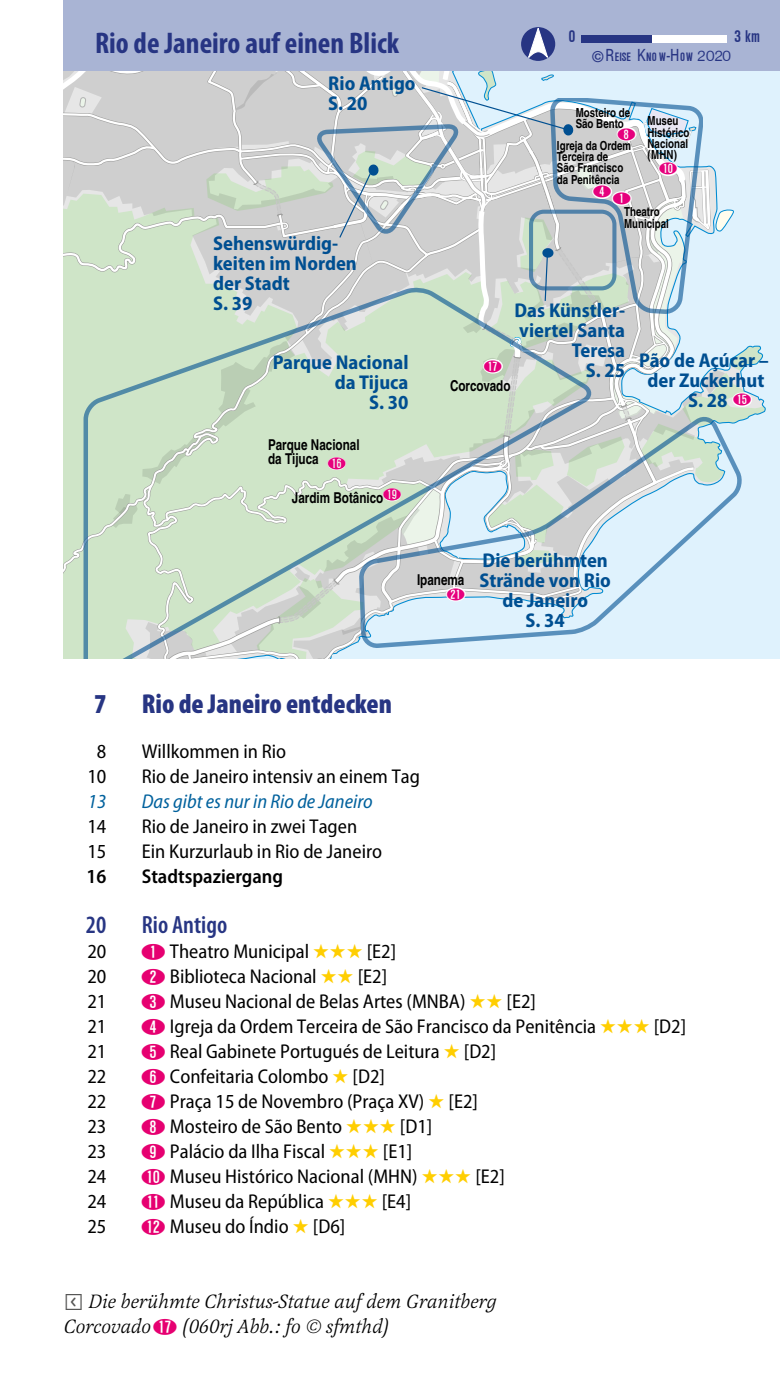
<style>
.page{position:relative;width:780px;height:1382px;background:#fff}
.page>*{position:absolute;margin:0;border:0;box-sizing:border-box;transform-origin:0 0}
.t1{font:700 condensed 30px "Myriad Pro";color:#273583}
.t2{font:900 condensed 27.5px "Myriad Pro";color:#273583}
.t3{font:600 condensed 25px "Myriad Pro";color:#273583}
.t4{font:semi-condensed 20px "Myriad Pro";color:#000}
.t5{font:700 semi-condensed 20px/20px "Myriad Pro";color:#004f91}
.t6{font:italic 20px/25px "Latienne URWTOT";color:#000}
.t7{font:italic semi-condensed 20px "Myriad Pro";color:#00619d}
.t8{font:600 semi-condensed 20px "Myriad Pro";color:#000}
.t9{font:700 condensed 17.5px "Nimbus San D";color:#273583}
.t10{font:700 15px/13.8px "Nimbus San Con L";color:#000;scale:.95 1}
.t11{font:15px "Nummern Gesamt";color:#e6007d}
.t12{font:700 12.5px/11.2px "Nimbus San Con L";color:#000;scale:.95 1}
.t13{font:700 condensed 12.5px "Nimbus San D";color:#283583}
.s1{font-stretch:normal;font-size:16px}
.s2{font-weight:400;font-size:18px}
.s3{font-weight:400;font-stretch:normal;font-size:15.75px;color:#273583}
.s4{font-family:"Nummern Gesamt";font-stretch:normal;color:#e60071}
.s5{font-family:"Button Bonus Square Positive";font-style:normal;color:#575756}
.s6{font-family:"Nummern Gesamt";font-style:normal;color:#e60071}
</style>
<div class="page">
<svg style="left:64px;top:0;width:716px;height:658px"></svg>
<p class="t9" style="left:568px;top:27px;width:9px">0</p>
<h1 class="t1" style="left:95px;top:24px;width:305px">Rio de Janeiro auf einen Blick</h1>
<p class="t9" style="left:734px;top:27px;width:27px">3 km</p>
<p class="t13" style="left:591px;top:51px;width:141px"><span class="s1">©</span><span class="s2">R</span>EISE <span class="s2">K</span>NO W<span class="s2">-H</span>OW <span class="s3">2020</span></p>
<p class="t5" style="left:328px;top:74px;width:89px">Rio Antigo<br>S. 20</p>
<p class="t5" style="left:213px;top:234px;width:145px">Sehenswürdig&shy;keiten im Norden der Stadt<br>S. 39</p>
<p class="t5" style="left:273px;top:353px;width:137px;text-align:right">Parque Nacional da Tijuca<br>S. 30</p>
<p class="t10" style="left:268px;top:438px;width:98px">Parque Nacional da Tijuca</p>
<p class="t10" style="left:292px;top:492px;width:98px">Jardim Botânico</p>
<p class="t11" style="left:328px;top:455px;width:20px">⑯</p>
<p class="t11" style="left:383px;top:486px;width:20px">⑲</p>
<p class="t12" style="left:575px;top:107px;width:59px">Mosteiro de<br>São Bento</p>
<p class="t12" style="left:647px;top:116px;width:46px">Museu<br>Histórico<br>Nacional (MHN)</p>
<p class="t11" style="left:618px;top:126px;width:20px">⑧</p>
<p class="t12" style="left:557px;top:140px;width:80px">Igreja da Ordem<br>Terceira de<br>São Francisco da Penitência</p>
<p class="t12" style="left:624px;top:207px;width:49px">Theatro<br>Municipal</p>
<p class="t11" style="left:659px;top:160px;width:20px">⑩</p>
<p class="t11" style="left:593px;top:183px;width:20px">④</p>
<p class="t11" style="left:613px;top:190px;width:20px">①</p>
<p class="t11" style="left:484px;top:358px;width:20px">⑰</p>
<p class="t5" style="left:514px;top:300px;width:112px;text-align:right">Das Künstler&shy;viertel Santa<br>Teresa<br>S. 25</p>
<p class="t10" style="left:450px;top:379px;width:65px">Corcovado</p>
<p class="t5" style="left:639px;top:350px;width:131px;text-align:center">Pão de Açúcar – der Zuckerhut<br>S. 28</p>
<p class="t11" style="left:733px;top:391px;width:20px">⑮</p>
<p class="t10" style="left:417px;top:573px;width:51px">Ipanema</p>
<p class="t11" style="left:447px;top:586px;width:20px">⑴</p>
<p class="t5" style="left:479px;top:550px;width:133px;text-align:center">Die berühmten<br>Strände von Rio de Janeiro<br>S. 34</p>
<h2 class="t2" style="left:94px;top:689px;width:14px">7</h2>
<h2 class="t2" style="left:142px;top:689px;width:252px">Rio de Janeiro entdecken</h2>
<p class="t4" style="left:97px;top:741px;width:11px">8</p>
<p class="t4" style="left:142px;top:741px;width:146px">Willkommen in Rio</p>
<p class="t4" style="left:87px;top:766px;width:20px">10</p>
<p class="t4" style="left:142px;top:766px;width:280px">Rio de Janeiro intensiv an einem Tag</p>
<p class="t7" style="left:88px;top:791px;width:20px">13</p>
<p class="t7" style="left:142px;top:791px;width:232px">Das gibt es nur in Rio de Janeiro</p>
<p class="t4" style="left:87px;top:816px;width:20px">14</p>
<p class="t4" style="left:142px;top:816px;width:217px">Rio de Janeiro in zwei Tagen</p>
<p class="t4" style="left:87px;top:841px;width:20px">15</p>
<p class="t4" style="left:142px;top:841px;width:242px">Ein Kurzurlaub in Rio de Janeiro</p>
<p class="t8" style="left:86px;top:866px;width:21px">16</p>
<p class="t8" style="left:142px;top:866px;width:143px">Stadtspaziergang</p>
<p class="t3" style="left:86px;top:911px;width:22px">20</p>
<p class="t3" style="left:142px;top:911px;width:87px">Rio Antigo</p>
<p class="t4" style="left:87px;top:941px;width:20px">20</p>
<p class="t4" style="left:142px;top:941px;width:169px"><span class="s4">①</span> Theatro Municipal</p>
<p class="t4" style="left:367px;top:941px;width:31px">[E2]</p>
<p class="t4" style="left:87px;top:966px;width:20px">20</p>
<p class="t4" style="left:142px;top:966px;width:176px"><span class="s4">②</span> Biblioteca Nacional</p>
<p class="t4" style="left:357px;top:966px;width:31px">[E2]</p>
<p class="t4" style="left:87px;top:991px;width:20px">21</p>
<p class="t4" style="left:142px;top:991px;width:325px"><span class="s4">③</span> Museu Nacional de Belas Artes (MNBA)</p>
<p class="t4" style="left:506px;top:991px;width:31px">[E2]</p>
<p class="t4" style="left:87px;top:1016px;width:20px">21</p>
<p class="t4" style="left:142px;top:1016px;width:456px"><span class="s4">④</span> Igreja da Ordem Terceira de São Francisco da Penitência</p>
<p class="t4" style="left:653px;top:1016px;width:34px">[D2]</p>
<p class="t4" style="left:87px;top:1041px;width:20px">21</p>
<p class="t4" style="left:142px;top:1041px;width:356px"><span class="s4">⑤</span> Real Gabinete Portugués de Leitura [D2]</p>
<p class="t4" style="left:87px;top:1066px;width:20px">22</p>
<p class="t4" style="left:142px;top:1066px;width:245px"><span class="s4">⑥</span> Confeitaria Colombo [D2]</p>
<p class="t4" style="left:87px;top:1091px;width:20px">22</p>
<p class="t4" style="left:142px;top:1091px;width:338px"><span class="s4">⑦</span> Praça 15 de Novembro (Praça XV) [E2]</p>
<p class="t4" style="left:87px;top:1116px;width:20px">23</p>
<p class="t4" style="left:142px;top:1116px;width:202px"><span class="s4">⑧</span> Mosteiro de São Bento</p>
<p class="t4" style="left:400px;top:1116px;width:34px">[D1]</p>
<p class="t4" style="left:87px;top:1141px;width:20px">23</p>
<p class="t4" style="left:142px;top:1141px;width:185px"><span class="s4">⑨</span> Palácio da Ilha Fiscal</p>
<p class="t4" style="left:383px;top:1141px;width:31px">[E1]</p>
<p class="t4" style="left:87px;top:1166px;width:20px">24</p>
<p class="t4" style="left:142px;top:1166px;width:277px"><span class="s4">⑩</span> Museu Histórico Nacional (MHN)</p>
<p class="t4" style="left:475px;top:1166px;width:31px">[E2]</p>
<p class="t4" style="left:87px;top:1191px;width:20px">24</p>
<p class="t4" style="left:142px;top:1191px;width:184px"><span class="s4">⑪</span> Museu da República</p>
<p class="t4" style="left:382px;top:1191px;width:31px">[E4]</p>
<p class="t4" style="left:87px;top:1216px;width:20px">25</p>
<p class="t4" style="left:142px;top:1216px;width:205px"><span class="s4">⑫</span> Museu do Índio [D6]</p>
<p class="t6" style="left:64px;top:1289px;width:434px"><span class="s5">j</span> Die berühmte Christus-Statue auf dem Granitberg<br>Corcovado<span class="s6">⑰</span> (060rj Abb.: fo © sfmthd)</p>
</div>
